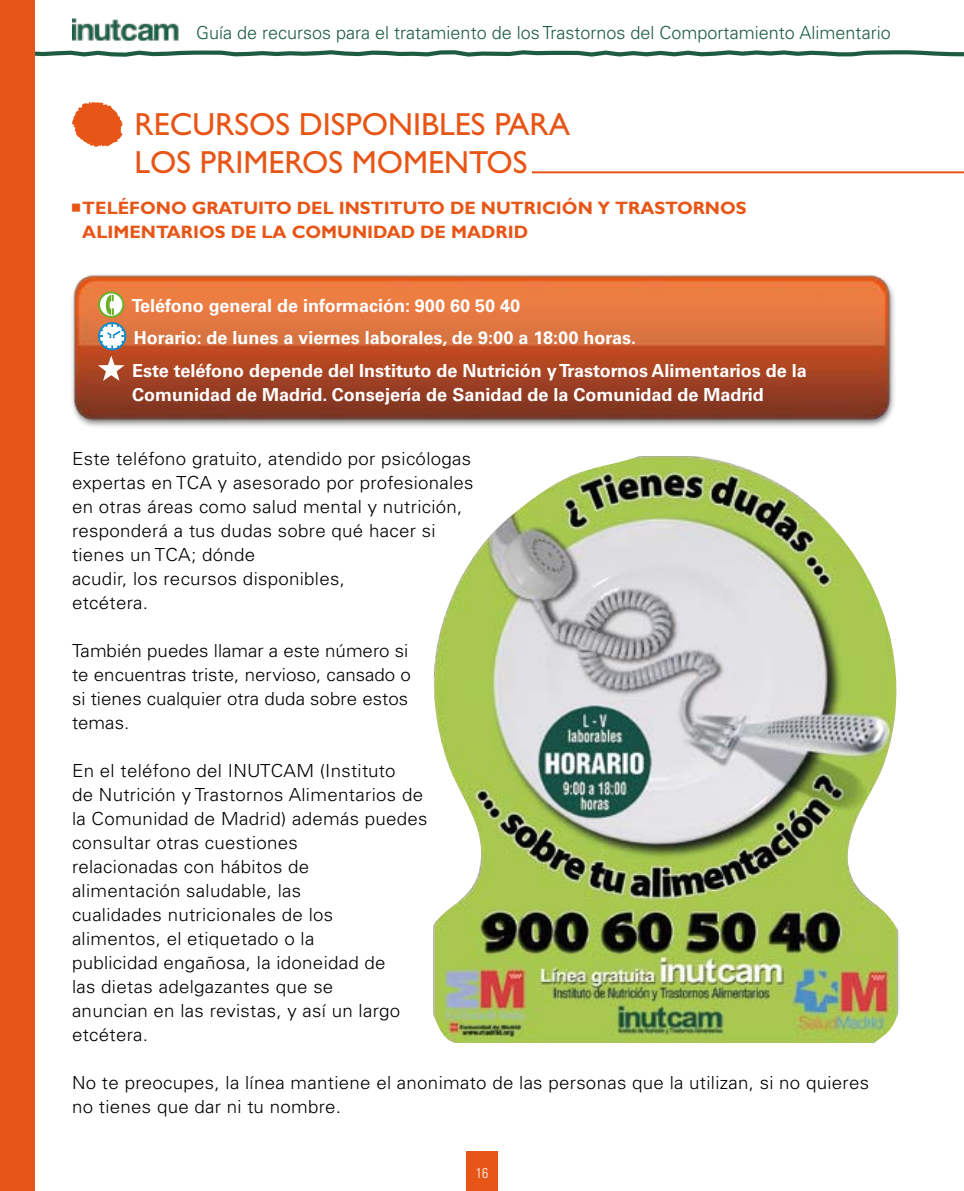
<style>
.page{position:relative;width:964px;height:1191px;background:#fff}
.page>*{position:absolute;margin:0;border:0;box-sizing:border-box;transform-origin:0 0}
.t1{font:32px/38px "Gill Sans Std";color:#e85617}
.t2{font:300 18px/24px "Univers LT Std";letter-spacing:.015em;color:#000;scale:1.04 1}
.t3{font:700 18px/32.6px "Univers LT Std";color:#fff}
.t4{font:700 18px/24px "Gill Sans Std";color:#e85617}
.t5{font:300 18px "Univers LT Std";color:#1d5c42}
.t6{font:300 condensed 14px "Univers LT Std";color:#fff}
</style>
<div class="page">
<img style="left:72px;top:18px;width:106px;height:23px">
<svg style="left:34px;top:48px;width:930px;height:11px"></svg>
<img style="left:34px;top:247px;width:861px;height:201px">
<div style="left:466px;top:1152px;width:31px;height:39px;background:#e85617"></div>
<div style="left:0;top:0;width:34px;height:1191px;background:#e85617"></div>
<svg style="left:99px;top:292px;width:24px;height:25px"></svg>
<div style="left:98px;top:291px;width:26px;height:27px;border:2px solid #69b027;border-radius:50%"></div>
<svg style="left:106px;top:294px;width:8px;height:21px"></svg>
<div style="left:98px;top:322px;width:28px;height:28px;border:2px solid #158cc8;border-radius:50%"></div>
<svg style="left:100px;top:324px;width:25px;height:25px"></svg>
<svg style="left:98px;top:356px;width:26px;height:25px"></svg>
<hr style="left:532px;top:171px;width:432px;height:2px;background:#e85617">
<svg style="left:72px;top:102px;width:51px;height:45px"></svg>
<img style="left:433px;top:456px;width:466px;height:587px">
<p class="t5" style="left:196px;top:22px;width:696px">Guía de recursos para el tratamiento de los Trastornos del Comportamiento Alimentario</p>
<h1 class="t1" style="left:134px;top:106px;width:437px">RECURSOS DISPONIBLES PARA<br>LOS PRIMEROS MOMENTOS</h1>
<p class="t4" style="left:82px;top:196px;width:666px">TELÉFONO GRATUITO DEL INSTITUTO DE NUTRICIÓN Y TRASTORNOS<br>ALIMENTARIOS DE LA COMUNIDAD DE MADRID</p>
<p class="t3" style="left:132px;top:289px;width:676px">Teléfono general de información: 900 60 50 40<br>Horario: de lunes a viernes laborales, de 9:00 a 18:00 horas.<br>Este teléfono depende del Instituto de Nutrición y Trastornos Alimentarios de la</p>
<p class="t3" style="left:132px;top:378px;width:633px">Comunidad de Madrid. Consejería de Sanidad de la Comunidad de Madrid</p>
<p class="t2" style="left:72px;top:447px;width:388px">Este teléfono gratuito, atendido por psicólogas expertas en TCA y asesorado por profesionales en otras áreas como salud mental y nutrición, responderá a tus dudas sobre qué hacer si tienes un TCA; dónde<br>acudir, los recursos disponibles,<br>etcétera.</p>
<p class="t2" style="left:72px;top:639px;width:327px">También puedes llamar a este número si te encuentras triste, nervioso, cansado o si tienes cualquier otra duda sobre estos temas.</p>
<p class="t2" style="left:72px;top:759px;width:343px">En el teléfono del INUTCAM (Instituto<br>de Nutrición y Trastornos Alimentarios de la Comunidad de Madrid) además puedes consultar otras cuestiones<br>relacionadas con hábitos de<br>alimentación saludable, las<br>cualidades nutricionales de los<br>alimentos, el etiquetado o la<br>publicidad engañosa, la idoneidad de<br>las dietas adelgazantes que se<br>anuncian en las revistas, y así un largo etcétera.</p>
<p class="t2" style="left:72px;top:1071px;width:768px">No te preocupes, la línea mantiene el anonimato de las personas que la utilizan, si no quieres no tienes que dar ni tu nombre.</p>
<p class="t6" style="left:476px;top:1164px;width:14px">16</p>
</div>
